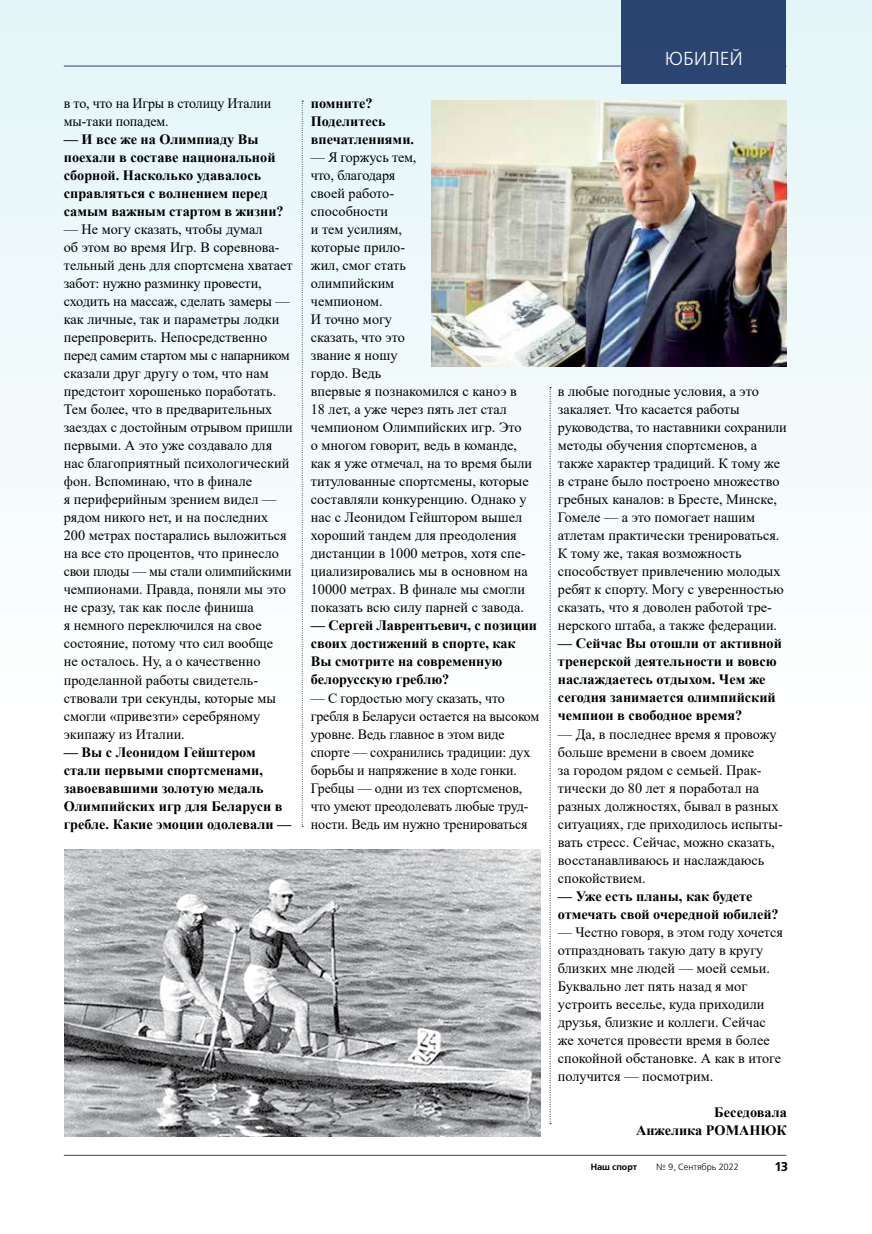
<style>
.page{position:relative;width:872px;height:1234px;background:#fff}
.page>*{position:absolute;margin:0;border:0;box-sizing:border-box;transform-origin:0 0}
.t1{font:18.75px "Free Set C";color:#fff}
.t2{font:14.25px/18px "Times New Roman";color:#000}
.t3{font:700 14.25px/18px "Times New Roman";color:#000}
.t4{font:700 12.75px "Free Set C";color:#000}
.t5{font:9px "Free Set C";color:#000}
.t6{font:700 9px "Free Set C";color:#000}
</style>
<div class="page">
<hr style="left:64px;top:1154px;width:722px;height:1px;background:#304774">
<div style="left:0;top:0;width:872px;height:1047px;background:linear-gradient(to bottom,#dbebf0,#fff)"></div>
<svg style="left:550px;top:387px;width:1px;height:735px"></svg>
<svg style="left:302px;top:101px;width:1px;height:725px"></svg>
<img style="left:65px;top:849px;width:475px;height:287px">
<img style="left:431px;top:101px;width:355px;height:265px">
<p class="t2" style="left:64px;top:94px;width:209px">в то, что на Игры в столицу Италии мы-таки попадем.</p>
<p class="t3" style="left:64px;top:130px;width:221px">— И все же на Олимпиаду Вы поехали в составе национальной сборной. Насколько удавалось справляться с волнением перед самым важным стартом в жизни?</p>
<p class="t2" style="left:64px;top:220px;width:230px">— Не могу сказать, чтобы думал<br>об этом во время Игр. В соревнова&shy;тельный день для спортсмена хватает забот: нужно разминку провести, сходить на массаж, сделать замеры — как личные, так и параметры лодки перепроверить. Непосредственно перед самим стартом мы с напарником сказали друг другу о том, что нам предстоит хорошенько поработать.<br>Тем более, что в предварительных заездах с достойным отрывом пришли первыми. А это уже создавало для нас благоприятный психологический фон. Вспоминаю, что в финале<br>я периферийным зрением видел — рядом никого нет, и на последних<br>200 метрах постарались выложиться на все сто процентов, что принесло свои плоды — мы стали олимпийскими чемпионами. Правда, поняли мы это не сразу, так как после финиша<br>я немного переключился на свое состояние, потому что сил вообще<br>не осталось. Ну, а о качественно проделанной работы свидетель&shy;ствовали три секунды, которые мы смогли «привезти» серебряному экипажу из Италии.</p>
<p class="t3" style="left:64px;top:742px;width:229px">— Вы с Леонидом Гейштером стали первыми спортсменами, завоевавшими золотую медаль<br>Олимпийских игр для Беларуси в гребле. Какие эмоции одолевали —</p>
<p class="t3" style="left:311px;top:94px;width:105px">помните?<br>Поделитесь впечатлениями.</p>
<p class="t2" style="left:311px;top:148px;width:223px">— Я горжусь тем,<br>что, благодаря<br>своей работо-<br>способности<br>и тем усилиям,<br>которые прило-<br>жил, смог стать<br>олимпийским<br>чемпионом.<br>И точно могу<br>сказать, что это<br>звание я ношу<br>гордо. Ведь<br>впервые я познакомился с каноэ в<br>18 лет, а уже через пять лет стал чемпионом Олимпийских игр. Это о многом говорит, ведь в команде, как я уже отмечал, на то время были титулованные спортсмены, которые составляли конкуренцию. Однако у нас с Леонидом Гейштором вышел хороший тандем для преодоления дистанции в 1000 метров, хотя спе&shy;циализировались мы в основном на<br>10000 метрах. В финале мы смогли показать всю силу парней с завода.</p>
<p class="t3" style="left:311px;top:616px;width:228px">— Сергей Лаврентьевич, с позиции своих достижений в спорте, как<br>Вы смотрите на современную белорусскую греблю?</p>
<p class="t2" style="left:311px;top:688px;width:230px">— С гордостью могу сказать, что гребля в Беларуси остается на высоком уровне. Ведь главное в этом виде спорте — сохранились традиции: дух борьбы и напряжение в ходе гонки.<br>Гребцы — одни из тех спортсменов, что умеют преодолевать любые труд&shy;ности. Ведь им нужно тренироваться</p>
<h1 class="t1" style="left:665px;top:49px;width:79px">ЮБИЛЕЙ</h1>
<p class="t2" style="left:558px;top:382px;width:230px">в любые погодные условия, а это закаляет. Что касается работы руководства, то наставники сохранили методы обучения спортсменов, а также характер традиций. К тому же в стране было построено множество гребных каналов: в Бресте, Минске, Гомеле — а это помогает нашим атлетам практически тренироваться.<br>К тому же, такая возможность способствует привлечению молодых ребят к спорту. Могу с уверенностью сказать, что я доволен работой тре&shy;нерского штаба, а также федерации.</p>
<p class="t3" style="left:558px;top:634px;width:225px">— Сейчас Вы отошли от активной тренерской деятельности и вовсю наслаждаетесь отдыхом. Чем же сегодня занимается олимпийский чемпион в свободное время?</p>
<p class="t2" style="left:558px;top:724px;width:226px">— Да, в последнее время я провожу больше времени в своем домике<br>за городом рядом с семьей. Прак&shy;тически до 80 лет я поработал на разных должностях, бывал в разных ситуациях, где приходилось испыты&shy;вать стресс. Сейчас, можно сказать, восстанавливаюсь и наслаждаюсь спокойствием.</p>
<p class="t3" style="left:558px;top:886px;width:222px">— Уже есть планы, как будете отмечать свой очередной юбилей?</p>
<p class="t2" style="left:558px;top:922px;width:226px">— Честно говоря, в этом году хочется отпраздновать такую дату в кругу близких мне людей — моей семьи.<br>Буквально лет пять назад я мог устроить веселье, куда приходили друзья, близкие и коллеги. Сейчас же хочется провести время в более спокойной обстановке. А как в итоге получится — посмотрим.</p>
<p class="t3" style="left:636px;top:1102px;width:152px;text-align:right">Беседовала<br>Анжелика РОМАНЮК</p>
<p class="t6" style="left:590px;top:1161px;width:48px">Наш спорт</p>
<p class="t5" style="left:656px;top:1161px;width:84px">№ 9, Сентябрь 2022</p>
<p class="t4" style="left:775px;top:1158px;width:14px">13</p>
</div>
